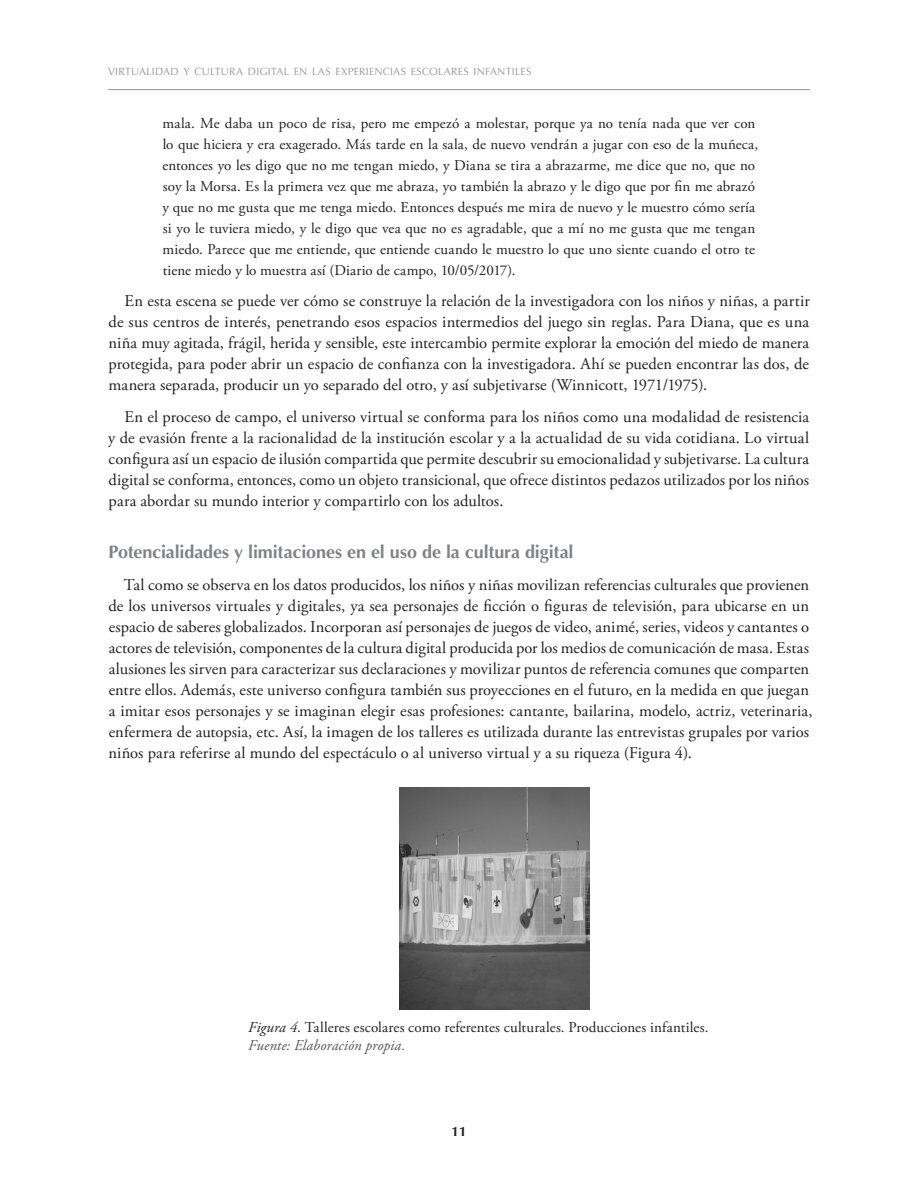
<style>
.page{position:relative;width:918px;height:1188px;background:#fff}
.page>*{position:absolute;margin:0;border:0;box-sizing:border-box;transform-origin:0 0}
.section-subtitle-1{font:700 18px "Optima";letter-spacing:-.005em;color:#808285}
.content-text{font:16.5px/21px "Adobe Garamond Pro";letter-spacing:.005em;color:#231f20;text-align:justify}
.content-text-quote{font:15px/21px "Adobe Garamond Pro";color:#231f20}
.tyf-title{font:15px "Adobe Garamond Pro";letter-spacing:.01em;color:#231f20}
.tyf-source{font:italic 15px "Adobe Garamond Pro";letter-spacing:.005em;color:#57585a}
.t1{font:700 13.5px "Optima";color:#231f20}
.t2{font:10.5px "Optima";letter-spacing:.025em;color:#939598}
.s1{font-style:italic}
</style>
<div class="page">
<hr style="left:108px;top:89px;width:702px;height:1px;background:#939598">
<img style="left:399px;top:788px;width:190px;height:221px">
<p class="t2" style="left:108px;top:65px;width:425px">VIRTUALIDAD Y CULTURA DIGITAL EN LAS EXPERIENCIAS ESCOLARES INFANTILES</p>
<p class="content-text-quote" style="left:162px;top:113px;width:598px">mala. Me daba un poco de risa, pero me empezó a molestar, porque ya no tenía nada que ver con lo que hiciera y era exagerado. Más tarde en la sala, de nuevo vendrán a jugar con eso de la muñeca, entonces yo les digo que no me tengan miedo, y Diana se tira a abrazarme, me dice que no, que no soy la Morsa. Es la primera vez que me abraza, yo también la abrazo y le digo que por fin me abrazó y que no me gusta que me tenga miedo. Entonces después me mira de nuevo y le muestro cómo sería si yo le tuviera miedo, y le digo que vea que no es agradable, que a mí no me gusta que me tengan miedo. Parece que me entiende, que entiende cuando le muestro lo que uno siente cuando el otro te tiene miedo y lo muestra así (Diario de campo, 10/05/2017).</p>
<p class="content-text" style="left:108px;top:291px;width:703px;text-indent:16px">En esta escena se puede ver cómo se construye la relación de la investigadora con los niños y niñas, a partir de sus centros de interés, penetrando esos espacios intermedios del juego sin reglas. Para Diana, que es una niña muy agitada, frágil, herida y sensible, este intercambio permite explorar la emoción del miedo de manera protegida, para poder abrir un espacio de confianza con la investigadora. Ahí se pueden encontrar las dos, de manera separada, producir un yo separado del otro, y así subjetivarse (Winnicott, 1971/1975).</p>
<p class="content-text" style="left:108px;top:406px;width:703px;text-indent:16px">En el proceso de campo, el universo virtual se conforma para los niños como una modalidad de resistencia y de evasión frente a la racionalidad de la institución escolar y a la actualidad de su vida cotidiana. Lo virtual configura así un espacio de ilusión compartida que permite descubrir su emocionalidad y subjetivarse. La cultura digital se conforma, entonces, como un objeto transicional, que ofrece distintos pedazos utilizados por los niños para abordar su mundo interior y compartirlo con los adultos.</p>
<p class="section-subtitle-1" style="left:109px;top:541px;width:467px">Potencialidades y limitaciones en el uso de la cultura digital</p>
<p class="content-text" style="left:108px;top:574px;width:706px;text-align:left;text-indent:15px">Tal como se observa en los datos producidos, los niños y niñas movilizan referencias culturales que provienen de los universos virtuales y digitales, ya sea personajes de ficción o figuras de televisión, para ubicarse en un espacio de saberes globalizados. Incorporan así personajes de juegos de video, animé, series, videos y cantantes o actores de televisión, componentes de la cultura digital producida por los medios de comunicación de masa. Estas alusiones les sirven para caracterizar sus declaraciones y movilizar puntos de referencia comunes que comparten entre ellos. Además, este universo configura también sus proyecciones en el futuro, en la medida en que juegan a imitar esos personajes y se imaginan elegir esas profesiones: cantante, bailarina, modelo, actriz, veterinaria, enfermera de autopsia, etc. Así, la imagen de los talleres es utilizada durante las entrevistas grupales por varios niños para referirse al mundo del espectáculo o al universo virtual y a su riqueza (Figura 4).</p>
<p class="tyf-title" style="left:248px;top:1019px;width:462px"><span class="s1">Figura 4</span>. Talleres escolares como referentes culturales. Producciones infantiles.</p>
<p class="tyf-source" style="left:248px;top:1037px;width:159px">Fuente: Elaboración propia.</p>
<p class="t1" style="left:451px;top:1123px;width:17px">11</p>
</div>
